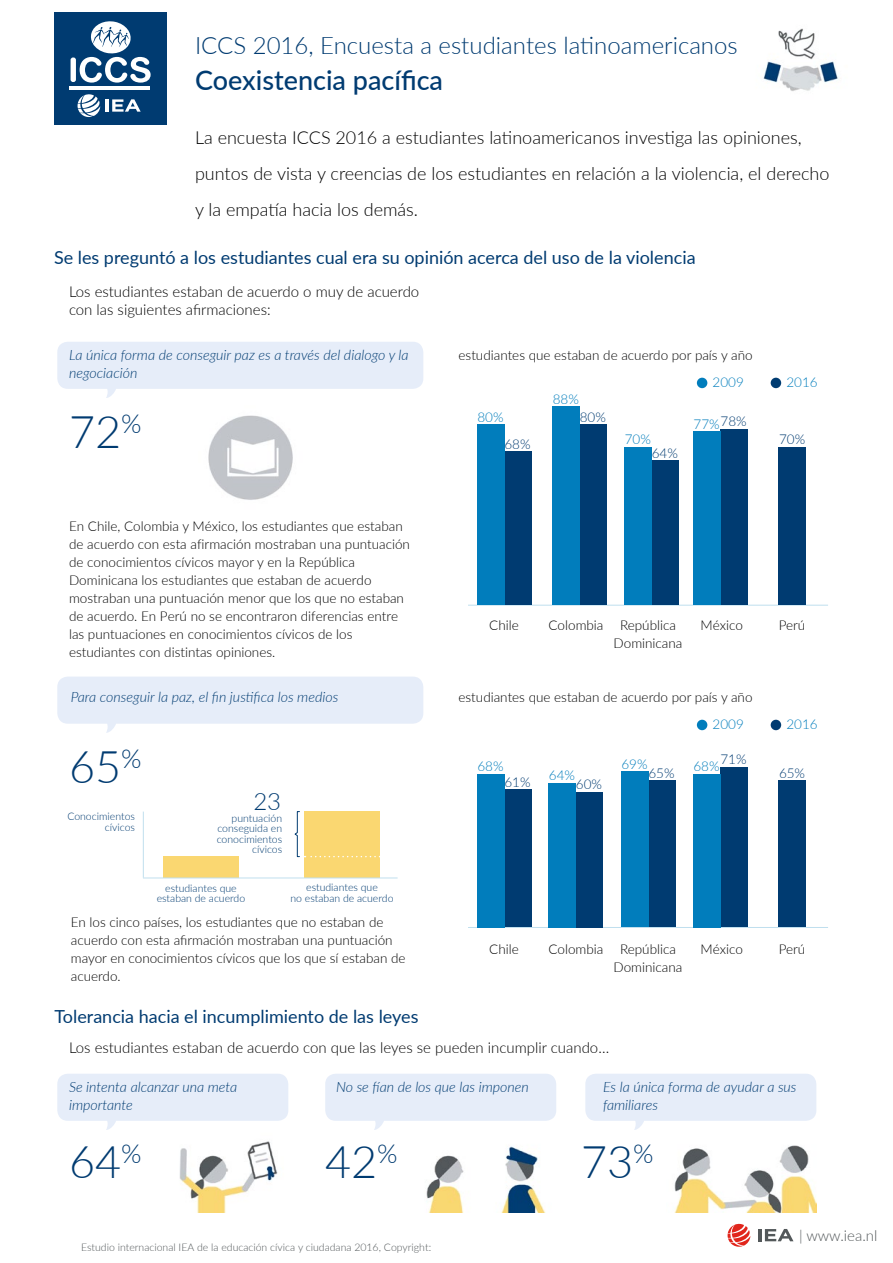
<style>
.page{position:relative;width:893px;height:1263px;background:#fff}
.page>*{position:absolute;margin:0;border:0;box-sizing:border-box;transform-origin:0 0}
.t1{font:300 45px "Lato";color:#003b71}
.t2{font:500 27px "Lato";color:#003b71}
.t3{font:300 24px "Lato";color:#003b71}
.t4{font:300 18px/36px "Lato";color:#000}
.t5{font:18px "Lato";color:#003b71}
.t6{font:300 15px/18px "Lato";color:#000}
.t7{font:300 15px "Lato";color:#53585a}
.t8{font:italic 300 14.25px/18px "Lato";color:#003b71}
.t9{font:300 13.5px/18px "Lato";color:#000}
.t10{font:300 13.5px "Lato";color:#017dbc}
.t11{font:300 13.5px "Lato";color:#003b71}
.t12{font:300 10.5px/10.5px "Lato";color:#003b71;text-align:right}
.t13{font:300 10.5px "Lato";color:#53585a}
</style>
<div class="page">
<hr style="left:468px;top:605px;width:360px;height:1px;background:#c0dfee">
<hr style="left:468px;top:927px;width:360px;height:1px;background:#c0dfee">
<svg style="left:57px;top:677px;width:366px;height:56px"></svg>
<svg style="left:57px;top:1074px;width:228px;height:56px"></svg>
<svg style="left:325px;top:1074px;width:228px;height:56px;background:#e9eff9"></svg>
<svg style="left:585px;top:1074px;width:228px;height:56px;background:#e9eff9"></svg>
<div style="left:575px;top:792px;width:27px;height:135px;background:#003b71"></div>
<div style="left:548px;top:783px;width:27px;height:144px;background:#017dbc"></div>
<div style="left:720px;top:767px;width:27px;height:160px;background:#003b71"></div>
<div style="left:693px;top:774px;width:27px;height:153px;background:#017dbc"></div>
<div style="left:778px;top:781px;width:28px;height:146px;background:#003b71"></div>
<div style="left:648px;top:781px;width:27px;height:146px;background:#003b71"></div>
<div style="left:621px;top:772px;width:27px;height:155px;background:#017dbc"></div>
<div style="left:504px;top:790px;width:27px;height:137px;background:#003b71"></div>
<div style="left:477px;top:774px;width:27px;height:153px;background:#017dbc"></div>
<div style="left:579px;top:425px;width:27px;height:180px;background:#003b71"></div>
<div style="left:552px;top:407px;width:27px;height:198px;background:#017dbc"></div>
<div style="left:720px;top:429px;width:27px;height:176px;background:#003b71"></div>
<div style="left:693px;top:431px;width:27px;height:174px;background:#017dbc"></div>
<div style="left:778px;top:447px;width:28px;height:158px;background:#003b71"></div>
<div style="left:651px;top:461px;width:27px;height:144px;background:#003b71"></div>
<div style="left:624px;top:447px;width:27px;height:158px;background:#017dbc"></div>
<div style="left:504px;top:452px;width:27px;height:153px;background:#003b71"></div>
<div style="left:477px;top:425px;width:27px;height:180px;background:#017dbc"></div>
<div style="left:697px;top:720px;width:10px;height:10px;background:#017dbc;border-radius:50%"></div>
<div style="left:771px;top:720px;width:10px;height:10px;background:#003b71;border-radius:50%"></div>
<img style="left:763px;top:28px;width:75px;height:63px">
<div style="left:697px;top:378px;width:10px;height:10px;background:#017dbc;border-radius:50%"></div>
<div style="left:771px;top:378px;width:10px;height:10px;background:#003b71;border-radius:50%"></div>
<img style="left:208px;top:415px;width:85px;height:85px">
<img style="left:146px;top:1077px;width:142px;height:135px">
<img style="left:414px;top:1077px;width:142px;height:135px">
<img style="left:667px;top:1077px;width:150px;height:135px">
<div style="left:164px;top:856px;width:74px;height:22px;background:#fad771"></div>
<div style="left:304px;top:812px;width:76px;height:66px;background:#fad771"></div>
<svg style="left:294px;top:811px;width:86px;height:46px"></svg>
<svg style="left:57px;top:342px;width:366px;height:56px"></svg>
<hr style="left:143px;top:878px;width:255px;height:1px;background:#c0dfee">
<hr style="left:143px;top:812px;width:1px;height:66px;background:#c0dfee">
<svg style="left:727px;top:1224px;width:23px;height:23px"></svg>
<svg style="left:758px;top:1229px;width:35px;height:12px"></svg>
<div style="left:54px;top:12px;width:112px;height:112px;background:#003b71"></div>
<div style="left:71px;top:58px;width:5px;height:24px;background:#fff;border-radius:2px"></div>
<hr style="left:69px;top:86px;width:81px;height:3px;background:#fff">
<svg style="left:80px;top:21px;width:71px;height:62px"></svg>
<svg style="left:77px;top:94px;width:64px;height:23px"></svg>
<h3 class="t3" style="left:195px;top:29px;width:544px">ICCS 2016, Encuesta a estudiantes latinoamericanos</h3>
<h2 class="t2" style="left:195px;top:61px;width:250px">Coexistencia pacífica</h2>
<h3 class="t4" style="left:195px;top:119px;width:636px">La encuesta ICCS 2016 a estudiantes latinoamericanos investiga las opiniones, puntos de vista y creencias de los estudiantes en relación a la violencia, el derecho y la empatía hacia los demás.</h3>
<h3 class="t5" style="left:54px;top:245px;width:643px">Se les preguntó a los estudiantes cual era su opinión acerca del uso de la violencia</h3>
<p class="t6" style="left:69px;top:282px;width:352px">Los estudiantes estaban de acuerdo o muy de acuerdo con las siguientes afirmaciones:</p>
<p class="t8" style="left:69px;top:345px;width:341px">La única forma de conseguir paz es a través del dialogo y la negociación</p>
<h1 class="t1" style="left:69px;top:400px;width:74px">72<sup>%</sup></h1>
<p class="t9" style="left:69px;top:517px;width:342px">En Chile, Colombia y México, los estudiantes que estaban de acuerdo con esta afirmación mostraban una puntuación de conocimientos cívicos mayor y en la República Dominicana los estudiantes que estaban de acuerdo mostraban una puntuación menor que los que no estaban de acuerdo. En Perú no se encontraron diferencias entre las puntuaciones en conocimientos cívicos de los estudiantes con distintas opiniones.</p>
<p class="t8" style="left:71px;top:687px;width:269px">Para conseguir la paz, el fin justifica los medios</p>
<h1 class="t1" style="left:69px;top:735px;width:74px">65<sup>%</sup></h1>
<p class="t12" style="left:67px;top:811px;width:69px">Conocimientos cívicos</p>
<h3 class="t3" style="left:253px;top:785px;width:29px">23</h3>
<p class="t12" style="left:217px;top:812px;width:67px">puntuación conseguida en conocimientos cívicos</p>
<p class="t12" style="left:157px;top:882px;width:90px;text-align:center">estudiantes que estaban de acuerdo</p>
<p class="t12" style="left:290px;top:882px;width:105px;text-align:center">estudiantes que<br>no estaban de acuerdo</p>
<p class="t9" style="left:71px;top:913px;width:336px">En los cinco países, los estudiantes que no estaban de acuerdo con esta afirmación mostraban una puntuación mayor en conocimientos cívicos que los que sí estaban de acuerdo.</p>
<h3 class="t5" style="left:55px;top:1003px;width:365px">Tolerancia hacia el incumplimiento de las leyes</h3>
<p class="t9" style="left:459px;top:346px;width:296px">estudiantes que estaban de acuerdo por país y año</p>
<p class="t10" style="left:477px;top:407px;width:28px">80%</p>
<p class="t10" style="left:553px;top:389px;width:28px">88%</p>
<p class="t11" style="left:580px;top:407px;width:28px">80%</p>
<p class="t11" style="left:504px;top:434px;width:28px">68%</p>
<p class="t10" style="left:625px;top:430px;width:28px">70%</p>
<p class="t11" style="left:652px;top:443px;width:28px">64%</p>
<p class="t10" style="left:712px;top:373px;width:33px">2009</p>
<p class="t10" style="left:786px;top:373px;width:33px">2016</p>
<p class="t10" style="left:693px;top:414px;width:55px">77%<sup>78%</sup></p>
<p class="t11" style="left:779px;top:430px;width:28px">70%</p>
<p class="t9" style="left:489px;top:616px;width:31px">Chile</p>
<p class="t9" style="left:614px;top:616px;width:70px;text-indent:-65px">Colombia República<br>Dominicana</p>
<p class="t9" style="left:701px;top:616px;width:44px">México</p>
<p class="t9" style="left:779px;top:616px;width:28px">Perú</p>
<p class="t9" style="left:458px;top:688px;width:296px">estudiantes que estaban de acuerdo por país y año</p>
<p class="t10" style="left:477px;top:757px;width:28px">68%</p>
<p class="t11" style="left:504px;top:772px;width:28px">61%</p>
<p class="t10" style="left:549px;top:766px;width:28px">64%</p>
<p class="t11" style="left:576px;top:775px;width:28px">60%</p>
<p class="t10" style="left:713px;top:715px;width:33px">2009</p>
<p class="t10" style="left:786px;top:715px;width:33px">2016</p>
<p class="t11" style="left:720px;top:750px;width:28px">71%</p>
<p class="t10" style="left:621px;top:754px;width:28px">69%</p>
<p class="t10" style="left:693px;top:757px;width:28px">68%</p>
<p class="t11" style="left:648px;top:763px;width:28px">65%</p>
<p class="t11" style="left:779px;top:763px;width:28px">65%</p>
<p class="t9" style="left:489px;top:940px;width:31px">Chile</p>
<p class="t9" style="left:614px;top:940px;width:70px;text-indent:-65px">Colombia República<br>Dominicana</p>
<p class="t9" style="left:701px;top:940px;width:44px">México</p>
<p class="t9" style="left:779px;top:940px;width:28px">Perú</p>
<p class="t6" style="left:69px;top:1038px;width:542px">Los estudiantes estaban de acuerdo con que las leyes se pueden incumplir cuando…</p>
<p class="t8" style="left:69px;top:1077px;width:170px">Se intenta alcanzar una meta importante</p>
<p class="t8" style="left:336px;top:1077px;width:194px">No se fían de los que las imponen</p>
<p class="t8" style="left:603px;top:1077px;width:195px">Es la única forma de ayudar a sus familiares</p>
<h1 class="t1" style="left:69px;top:1130px;width:74px">64<sup>%</sup></h1>
<h1 class="t1" style="left:325px;top:1130px;width:74px">42<sup>%</sup></h1>
<h1 class="t1" style="left:581px;top:1130px;width:74px">73<sup>%</sup></h1>
<p class="t13" style="left:81px;top:1239px;width:352px">Estudio internacional IEA de la educación cívica y ciudadana 2016, Copyright:</p>
<p class="t7" style="left:799px;top:1225px;width:80px">| www.iea.nl</p>
</div>
